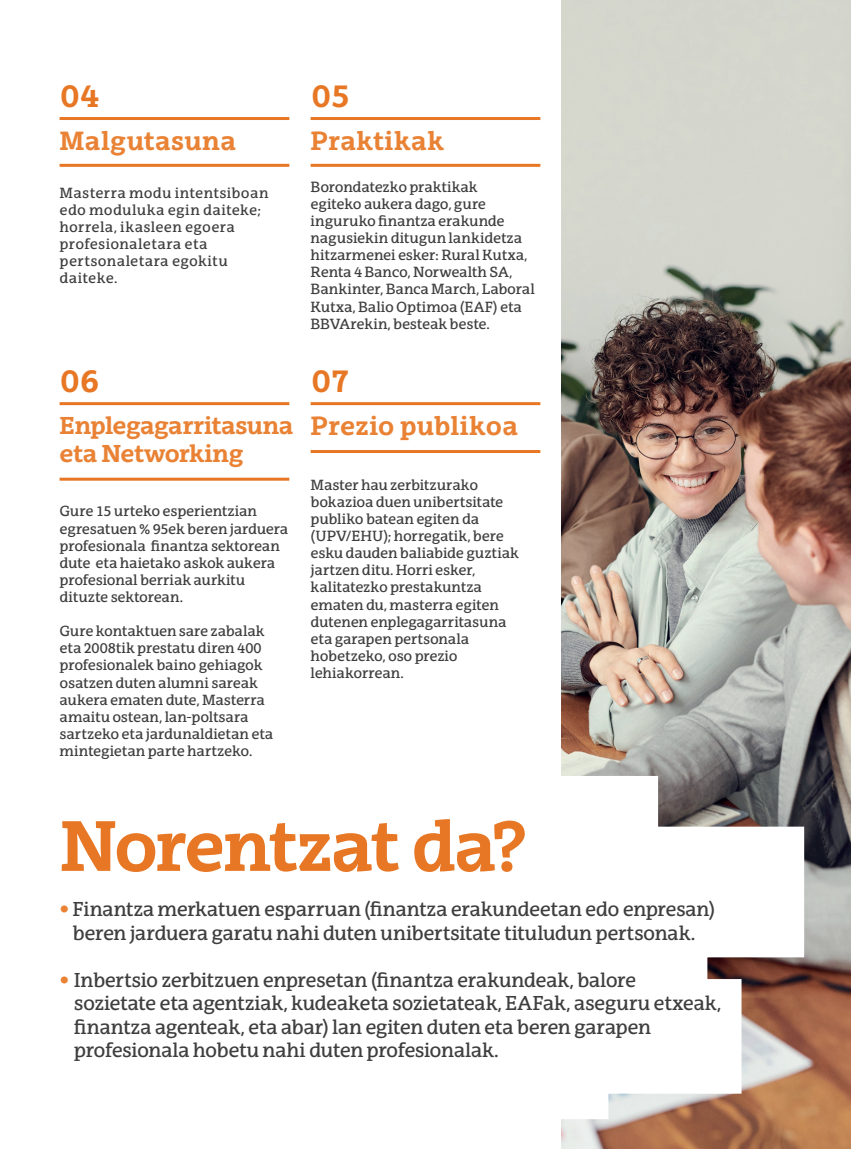
<style>
.page{position:relative;width:851px;height:1149px;background:#fff}
.page>*{position:absolute;margin:0;border:0;box-sizing:border-box;transform-origin:0 0}
._00_TEXTO_CORRIDO_ok{font:700 69px "EHU Serif";letter-spacing:-.035em;color:#e77724}
._00_TEXTO_CORRIDO_ok-2{font:700 31.5px "EHU Serif";color:#e77724}
._00_TEXTO_CORRIDO_ok-3{font:700 25.5px "EHU Serif";letter-spacing:.01em;color:#e98234}
._00_TEXTO_CORRIDO_ok-4{font:700 23.7px/28.5px "EHU Serif";letter-spacing:-.02em;color:#e98234}
._00_TEXTO_CORRIDO_ok-5{font:19.5px/23.4px "EHU Serif";letter-spacing:-.03em;color:#3e3e3f;text-align:center}
._00_TEXTO_CORRIDO_ok-6{font:14.25px/17.1px "EHU Serif";letter-spacing:-.015em;color:#3e3e3f}
._00_TEXTO_CORRIDO_ok-7{font:14.25px/17.1px "EHU Serif";letter-spacing:.02em;color:#3e3e3f}
.s1{font-family:"Helvetica Neue";font-size:19.65px;color:#e98234}
</style>
<div class="page">
<hr style="left:60px;top:164px;width:229px;height:3px;background:#e77724">
<hr style="left:60px;top:477px;width:229px;height:3px;background:#e77724">
<hr style="left:310px;top:164px;width:230px;height:3px;background:#e77724">
<hr style="left:310px;top:450px;width:230px;height:3px;background:#e77724">
<hr style="left:60px;top:117px;width:229px;height:3px;background:#e77724">
<hr style="left:60px;top:402px;width:229px;height:3px;background:#e77724">
<hr style="left:310px;top:117px;width:230px;height:3px;background:#e77724">
<hr style="left:310px;top:402px;width:230px;height:3px;background:#e77724">
<img style="left:561px;top:0;width:289px;height:1148px">
<svg style="left:561px;top:775px;width:243px;height:343px"></svg>
<p class="_00_TEXTO_CORRIDO_ok-2" style="left:61px;top:76px;width:40px">04</p>
<p class="_00_TEXTO_CORRIDO_ok-3" style="left:60px;top:125px;width:178px">Malgutasuna</p>
<p class="_00_TEXTO_CORRIDO_ok-2" style="left:311px;top:76px;width:39px">05</p>
<p class="_00_TEXTO_CORRIDO_ok-3" style="left:310px;top:125px;width:135px">Praktikak</p>
<p class="_00_TEXTO_CORRIDO_ok-7" style="left:60px;top:184px;width:210px">Masterra modu intentsiboan edo moduluka egin daiteke; horrela, ikasleen egoera profesionaletara eta pertsonaletara egokitu daiteke.</p>
<p class="_00_TEXTO_CORRIDO_ok-6" style="left:310px;top:178px;width:226px">Borondatezko praktikak<br>egiteko aukera dago, gure inguruko finantza erakunde nagusiekin ditugun lankidetza hitzarmenei esker: Rural Kutxa,<br>Renta 4 Banco, Norwealth SA,<br>Bankinter, Banca March, Laboral<br>Kutxa, Balio Optimoa (EAF) eta<br>BBVArekin, besteak beste.</p>
<p class="_00_TEXTO_CORRIDO_ok-2" style="left:61px;top:361px;width:40px">06</p>
<p class="_00_TEXTO_CORRIDO_ok-4" style="left:60px;top:410px;width:235px">Enplegagarritasuna eta Networking</p>
<p class="_00_TEXTO_CORRIDO_ok-6" style="left:60px;top:502px;width:230px">Gure 15 urteko esperientzian egresatuen % 95ek beren jarduera profesionala finantza sektorean dute eta haietako askok aukera profesional berriak aurkitu dituzte sektorean.</p>
<p class="_00_TEXTO_CORRIDO_ok-6" style="left:60px;top:622px;width:215px">Gure kontaktuen sare zabalak eta 2008tik prestatu diren 400 profesionalek baino gehiagok osatzen duten alumni sareak aukera ematen dute, Masterra amaitu ostean, lan-poltsara sartzeko eta jardunaldietan eta mintegietan parte hartzeko.</p>
<p class="_00_TEXTO_CORRIDO_ok-2" style="left:311px;top:361px;width:39px">07</p>
<p class="_00_TEXTO_CORRIDO_ok-3" style="left:310px;top:410px;width:209px">Prezio publikoa</p>
<p class="_00_TEXTO_CORRIDO_ok-6" style="left:310px;top:476px;width:210px">Master hau zerbitzurako bokazioa duen unibertsitate publiko batean egiten da (UPV/EHU); horregatik, bere esku dauden baliabide guztiak jartzen ditu. Horri esker, kalitatezko prestakuntza ematen du, masterra egiten dutenen enplegagarritasuna eta garapen pertsonala hobetzeko, oso prezio lehiakorrean.</p>
<p class="_00_TEXTO_CORRIDO_ok" style="left:60px;top:802px;width:469px">Norentzat da?</p>
<p class="_00_TEXTO_CORRIDO_ok-5" style="left:60px;top:897px;width:657px"><span class="s1">•</span> Finantza merkatuen esparruan (finantza erakundeetan edo enpresan) beren jarduera garatu nahi duten unibertsitate tituludun pertsonak.</p>
<p class="_00_TEXTO_CORRIDO_ok-5" style="left:74px;top:967px;width:648px;text-align:left;text-indent:-14px"><span class="s1">•</span> Inbertsio zerbitzuen enpresetan (finantza erakundeak, balore sozietate eta agentziak, kudeaketa sozietateak, EAFak, aseguru etxeak, finantza agenteak, eta abar) lan egiten duten eta beren garapen profesionala hobetu nahi duten profesionalak.</p>
</div>
